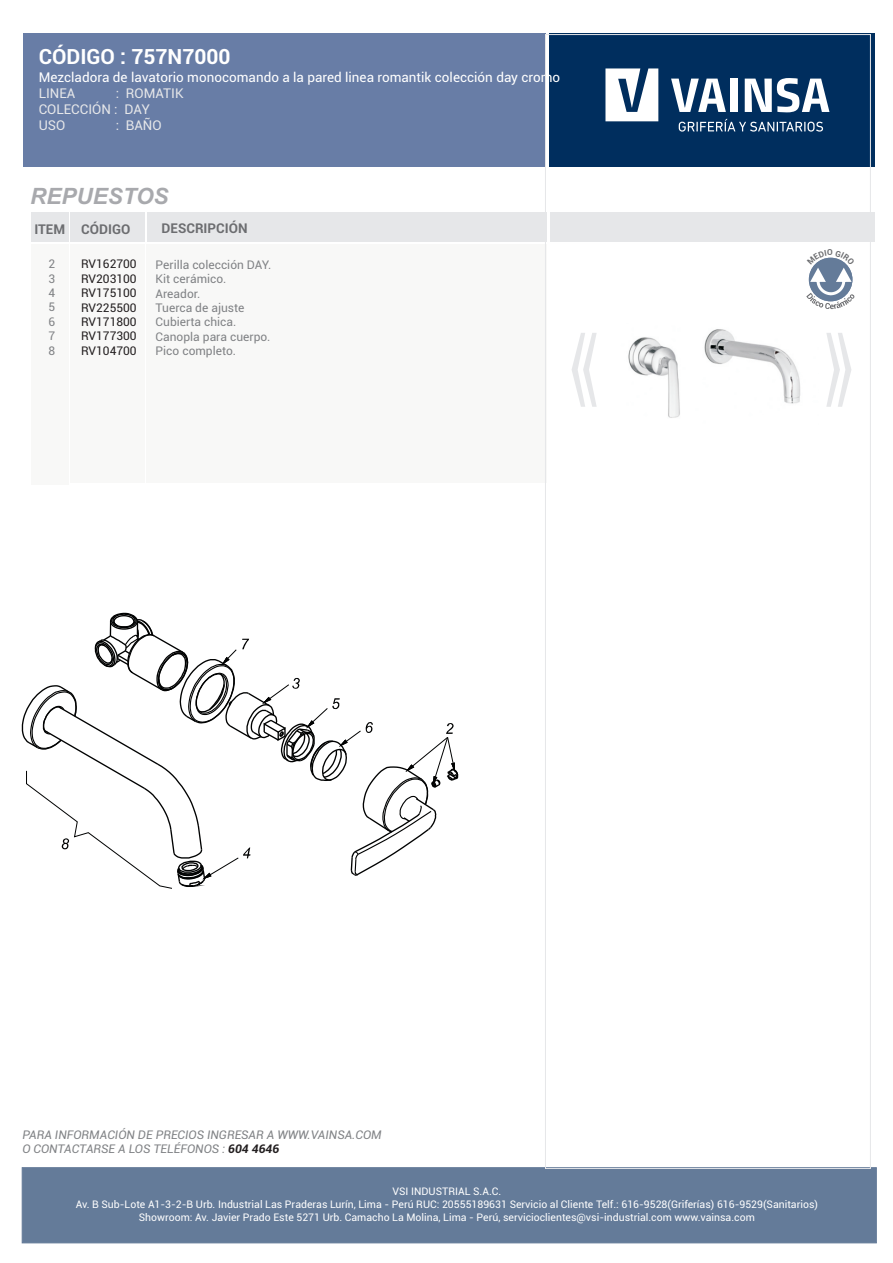
<style>
.page{position:relative;width:893px;height:1263px;background:#fff}
.page>*{position:absolute;margin:0;border:0;box-sizing:border-box;transform-origin:0 0}
.t1{font:166.2px "Arial";color:#e6e7e9;scale:.36 1}
.t2{font:italic 700 22.5px "Arial";color:#a8a9ad}
.t3{font:700 21px "Roboto";color:#fff}
.t4{font:13.5px "Roboto";color:#fff}
.t5{font:13.5px/16.2px "Roboto";color:#e6e7e9}
.t6{font:700 13.5px "Roboto";color:#6c6d70}
.t7{font:12px/14.4px "Roboto";color:#808285;text-align:justify}
.t8{font:italic 12px/14.4px "Roboto";color:#808285}
.t9{font:12px/14.4px "Roboto";color:#231f20;text-align:justify}
.t10{font:10.5px/12.6px "Roboto";color:#fff;text-align:center}
.s1{font-weight:700;color:#231f20}
</style>
<div class="page">
<div style="left:147px;top:213px;width:400px;height:29px;background:#e6e7e9"></div>
<div style="left:71px;top:213px;width:74px;height:29px;background:#e6e7e9"></div>
<div style="left:32px;top:213px;width:37px;height:29px;background:#e6e7e9"></div>
<div style="left:146px;top:244px;width:401px;height:238px;background:#f8f8f7"></div>
<div style="left:549px;top:34px;width:326px;height:133px;background:#002e5e"></div>
<svg style="left:605px;top:68px;width:53px;height:53px"></svg>
<svg style="left:671px;top:79px;width:55px;height:33px"></svg>
<div style="left:730px;top:79px;width:8px;height:33px;background:#fff"></div>
<svg style="left:745px;top:78px;width:84px;height:34px"></svg>
<svg style="left:679px;top:119px;width:144px;height:13px"></svg>
<div style="left:23px;top:34px;width:522px;height:133px;background:#687da6"></div>
<div style="left:70px;top:244px;width:75px;height:239px;background:#f8f8f7"></div>
<div style="left:32px;top:244px;width:37px;height:241px;background:#f8f8f7"></div>
<div style="left:22px;top:1167px;width:855px;height:76px;background:#647b99"></div>
<div style="left:550px;top:213px;width:325px;height:29px;background:#e6e7e9"></div>
<img style="left:628px;top:329px;width:173px;height:89px">
<svg style="left:21px;top:612px;width:438px;height:277px"></svg>
<svg style="left:806px;top:257px;width:49px;height:52px"></svg>
<h3 class="t3" style="left:39px;top:48px;width:193px">CÓDIGO : 757N7000</h3>
<p class="t4" style="left:39px;top:72px;width:523px">Mezcladora de lavatorio monocomando a la pared linea romantik colección day cromo</p>
<p class="t5" style="left:39px;top:86px;width:38px">LINEA</p>
<p class="t5" style="left:39px;top:86px;width:146px;text-indent:77px">: ROMATIK<br>COLECCIÓN : DAY<br>USO</p>
<p class="t5" style="left:116px;top:119px;width:47px">: BAÑO</p>
<h2 class="t2" style="left:30px;top:187px;width:140px">REPUESTOS</h2>
<p class="t6" style="left:34px;top:223px;width:97px">ITEM CÓDIGO</p>
<p class="t6" style="left:162px;top:223px;width:87px">DESCRIPCIÓN</p>
<p class="t7" style="left:49px;top:258px;width:8px">2<br>3<br>4<br>5<br>6<br>7<br>8</p>
<p class="t7" style="left:156px;top:258px;width:117px;text-align:left">Perilla colección DAY.<br>Kit cerámico.<br>Areador.<br>Tuerca de ajuste<br>Cubierta chica.<br>Canopla para cuerpo.<br>Pico completo.</p>
<p class="t9" style="left:81px;top:258px;width:57px">RV162700<br>RV203100<br>RV175100<br>RV225500<br>RV171800<br>RV177300<br>RV104700</p>
<h1 class="t1" style="left:822px;top:292px;width:94px">»</h1>
<p class="t8" style="left:22px;top:1128px;width:361px">PARA INFORMACIÓN DE PRECIOS INGRESAR A WWW.VAINSA.COM<br>O CONTACTARSE A LOS TELÉFONOS : <span class="s1">604 4646</span></p>
<p class="t10" style="left:76px;top:1186px;width:744px">VSI INDUSTRIAL S.A.C.<br>Av. B Sub-Lote A1-3-2-B Urb. Industrial Las Praderas Lurín, Lima - Perú RUC: 20555189631 Servicio al Cliente Telf.: 616-9528(Griferías) 616-9529(Sanitarios)<br>Showroom: Av. Javier Prado Este 5271 Urb. Camacho La Molina, Lima - Perú, servicioclientes@vsi-industrial.com www.vainsa.com</p>
</div>
